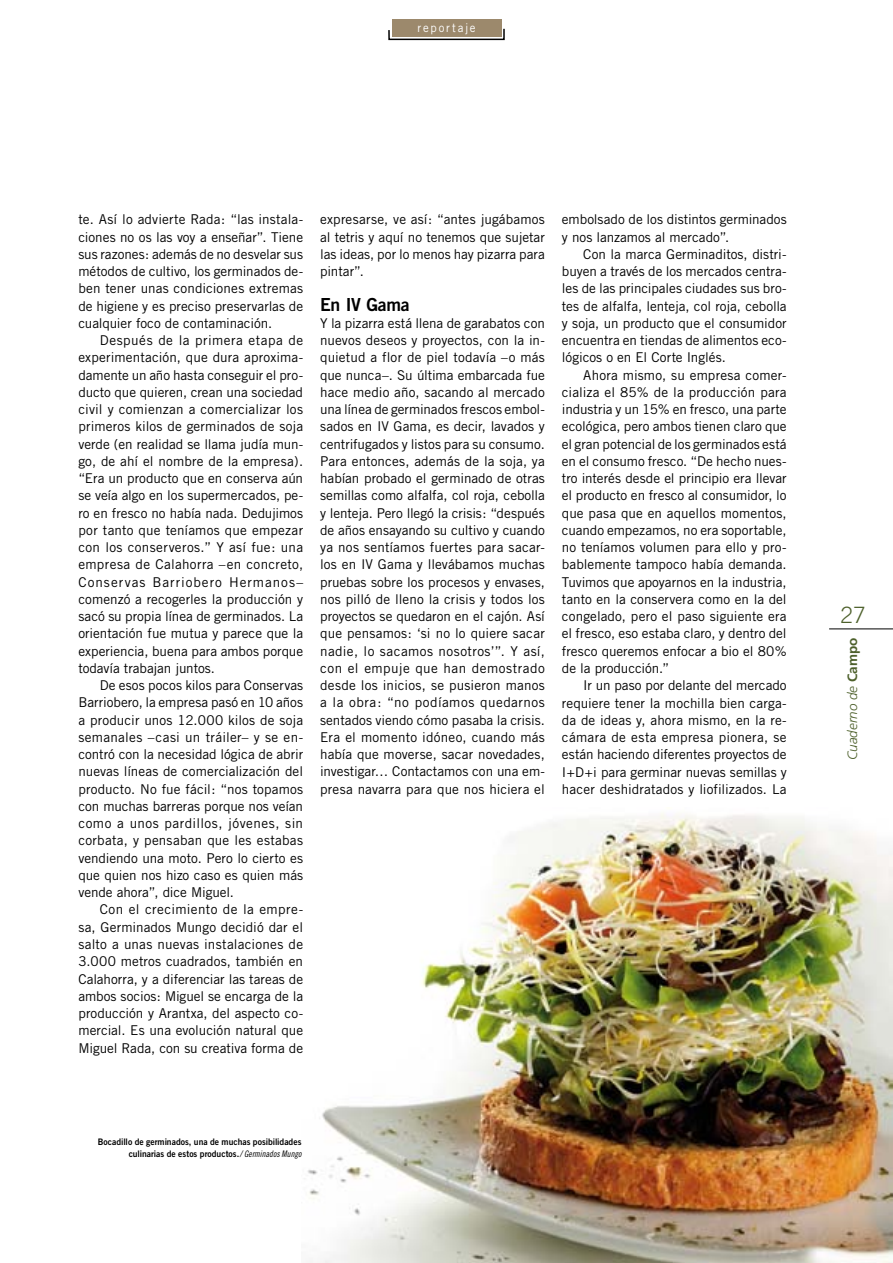
<style>
.page{position:relative;width:893px;height:1263px;background:#fff}
.page>*{position:absolute;margin:0;border:0;box-sizing:border-box;transform-origin:0 0}
.t1{font:300 22.5px "Trade Gothic";color:#4d602b}
.t2{font:18px "Trade Gothic Bold Two";letter-spacing:-.02em;color:#000}
.t3{font:13.5px/17.2px "Trade Gothic";letter-spacing:-.005em;color:#000;text-align:justify}
.t4{font:italic 300 13.5px "Frutiger";color:#4d602b}
.t5{font:12px "Trade Gothic";letter-spacing:.155em;color:#fff;scale:.95 1}
.t6{font:9px/11.2px "Trade Gothic Bold Two";color:#000;text-align:right;scale:.95 1}
.s1{font-family:"Trade Gothic Cond Eighteen Obl"}
.s2{font-weight:700;font-style:normal}
</style>
<div class="page">
<img style="left:307px;top:813px;width:586px;height:450px">
<hr style="left:829px;top:628px;width:64px;height:1px;background:#000">
<div style="left:392px;top:19px;width:109px;height:17px;background:#9c896c"></div>
<svg style="left:388px;top:27px;width:117px;height:14px"></svg>
<p class="t5" style="left:418px;top:20px;width:63px">reportaje</p>
<p class="t3" style="left:78px;top:211px;width:226px">te. Así lo advierte Rada: “las instala&shy;ciones no os las voy a enseñar”. Tiene sus razones: además de no desvelar sus métodos de cultivo, los germinados de&shy;ben tener unas condiciones extremas de higiene y es preciso preservarlas de cualquier foco de contaminación.</p>
<p class="t3" style="left:78px;top:331px;width:226px;text-indent:21px">Después de la primera etapa de experimentación, que dura aproxima&shy;damente un año hasta conseguir el pro&shy;ducto que quieren, crean una sociedad civil y comienzan a comercializar los primeros kilos de germinados de soja verde (en realidad se llama judía mun&shy;go, de ahí el nombre de la empresa). “Era un producto que en conserva aún se veía algo en los supermercados, pe&shy;ro en fresco no había nada. Dedujimos por tanto que teníamos que empezar con los conserveros.” Y así fue: una empresa de Calahorra –en concreto, Conservas Barriobero Hermanos– comenzó a recogerles la producción y sacó su propia línea de germinados. La orientación fue mutua y parece que la experiencia, buena para ambos porque todavía trabajan juntos.</p>
<p class="t3" style="left:78px;top:676px;width:226px;text-indent:21px">De esos pocos kilos para Conservas Barriobero, la empresa pasó en 10 años a producir unos 12.000 kilos de soja semanales –casi un tráiler– y se en&shy;contró con la necesidad lógica de abrir nuevas líneas de comercialización del producto. No fue fácil: “nos topamos con muchas barreras porque nos veían como a unos pardillos, jóvenes, sin corbata, y pensaban que les estabas vendiendo una moto. Pero lo cierto es que quien nos hizo caso es quien más vende ahora”, dice Miguel.</p>
<p class="t3" style="left:78px;top:901px;width:226px;text-indent:21px">Con el crecimiento de la empre&shy;sa, Germinados Mungo decidió dar el salto a unas nuevas instalaciones de 3.000 metros cuadrados, también en Calahorra, y a diferenciar las tareas de ambos socios: Miguel se encarga de la producción y Arantxa, del aspecto co&shy;mercial. Es una evolución natural que Miguel Rada, con su creativa forma de</p>
<p class="t3" style="left:320px;top:211px;width:226px">expresarse, ve así: “antes jugábamos al tetris y aquí no tenemos que sujetar las ideas, por lo menos hay pizarra para pintar”.</p>
<h2 class="t2" style="left:320px;top:293px;width:91px">En IV Gama</h2>
<p class="t3" style="left:320px;top:314px;width:226px">Y la pizarra está llena de garabatos con nuevos deseos y proyectos, con la in&shy;quietud a flor de piel todavía –o más que nunca–. Su última embarcada fue hace medio año, sacando al mercado una línea de germinados frescos embol&shy;sados en IV Gama, es decir, lavados y centrifugados y listos para su consumo.<br>Para entonces, además de la soja, ya habían probado el germinado de otras semillas como alfalfa, col roja, cebolla y lenteja. Pero llegó la crisis: “después de años ensayando su cultivo y cuando ya nos sentíamos fuertes para sacar&shy;los en IV Gama y llevábamos muchas pruebas sobre los procesos y envases, nos pilló de lleno la crisis y todos los proyectos se quedaron en el cajón. Así que pensamos: ‘si no lo quiere sacar nadie, lo sacamos nosotros’”. Y así, con el empuje que han demostrado desde los inicios, se pusieron manos a la obra: “no podíamos quedarnos sentados viendo cómo pasaba la crisis.<br>Era el momento idóneo, cuando más había que moverse, sacar novedades, investigar… Contactamos con una em&shy;presa navarra para que nos hiciera el</p>
<p class="t3" style="left:562px;top:211px;width:226px">embolsado de los distintos germinados y nos lanzamos al mercado”.</p>
<p class="t3" style="left:562px;top:245px;width:226px;text-indent:21px">Con la marca Germinaditos, distri&shy;buyen a través de los mercados centra&shy;les de las principales ciudades sus bro&shy;tes de alfalfa, lenteja, col roja, cebolla y soja, un producto que el consumidor encuentra en tiendas de alimentos eco&shy;lógicos o en El Corte Inglés.</p>
<p class="t3" style="left:562px;top:366px;width:226px;text-indent:21px">Ahora mismo, su empresa comer&shy;cializa el 85% de la producción para industria y un 15% en fresco, una parte ecológica, pero ambos tienen claro que el gran potencial de los germinados está en el consumo fresco. “De hecho nues&shy;tro interés desde el principio era llevar el producto en fresco al consumidor, lo que pasa que en aquellos momentos, cuando empezamos, no era soportable, no teníamos volumen para ello y pro&shy;bablemente tampoco había demanda.<br>Tuvimos que apoyarnos en la industria, tanto en la conservera como en la del congelado, pero el paso siguiente era el fresco, eso estaba claro, y dentro del fresco queremos enfocar a bio el 80% de la producción.”</p>
<p class="t3" style="left:562px;top:677px;width:226px;text-indent:21px">Ir un paso por delante del mercado requiere tener la mochilla bien carga&shy;da de ideas y, ahora mismo, en la re&shy;cámara de esta empresa pionera, se están haciendo diferentes proyectos de I+D+i para germinar nuevas semillas y hacer deshidratados y liofilizados. La</p>
<p class="t6" style="left:98px;top:1136px;width:216px">Bocadillo de germinados, una de muchas posibilidades culinarias de estos productos.<span class="s1">/ Germinados Mungo</span></p>
<h1 class="t1" style="left:840px;top:601px;width:27px">27</h1>
<p class="t4" style="left:845px;top:760px;width:124px;rotate:-90deg">Cuaderno de <span class="s2">Campo</span></p>
</div>
